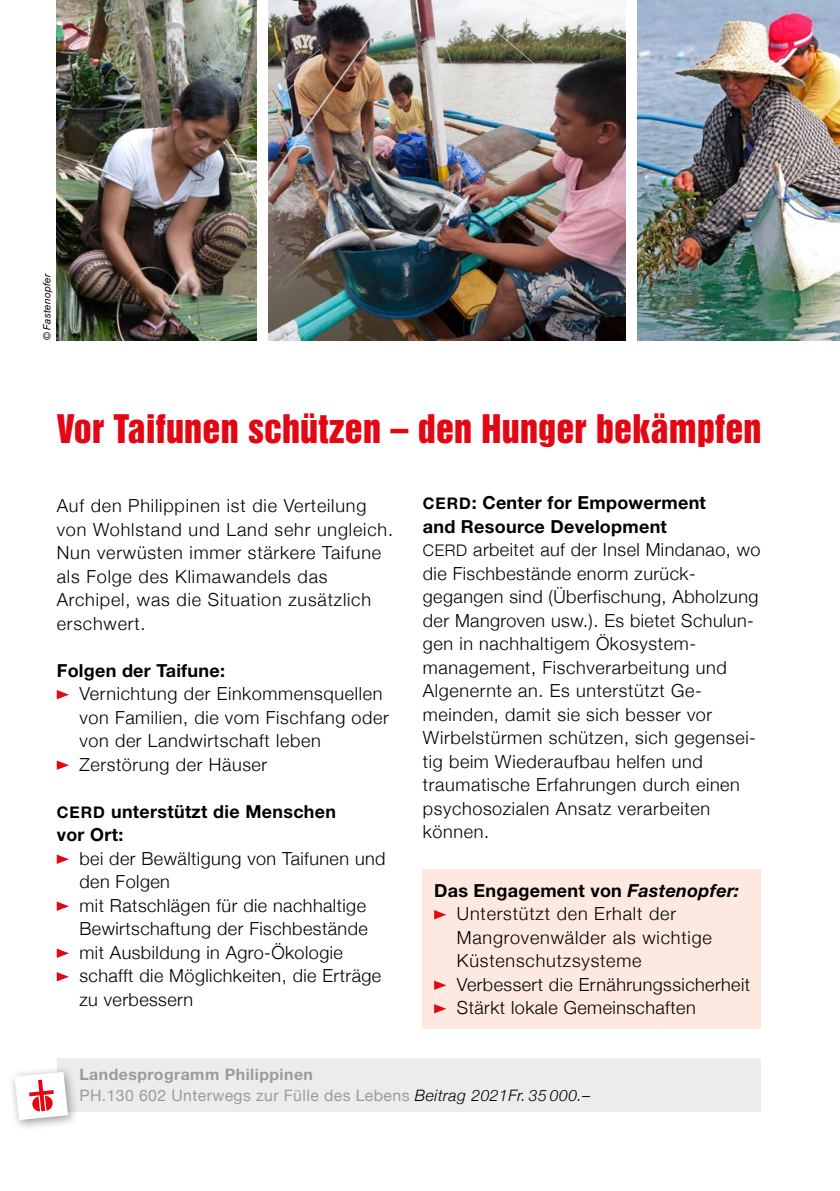
<style>
.page{position:relative;width:840px;height:1191px;background:#fff}
.page>*{position:absolute;margin:0;border:0;box-sizing:border-box;transform-origin:0 0}
.t1{font:36px "Helvetica Inserat LT Std";letter-spacing:.005em;color:#e30613}
.t2{font:300 18px/23.6px "Helvetica Neue";letter-spacing:.035em;color:#000}
.t3{font:700 18px/23.6px "Helvetica Neue";letter-spacing:.02em;color:#000}
.t4{font:15.8px/21px "Helvetica Neue";letter-spacing:.025em;color:#9b9b9a}
.t5{font:italic 10px "Helvetica Neue";letter-spacing:.025em;color:#000}
.s1{font-size:16px}
.s2{font-weight:700;font-size:16px}
.s3{font-weight:700}
.s4{font-weight:700;font-style:italic}
.s5{font-weight:300;font-style:italic;color:#000}
</style>
<div class="page">
<div style="left:422px;top:869px;width:338px;height:160px;background:#fde9df"></div>
<div style="left:57px;top:1057px;width:703px;height:54px;background:#ececec"></div>
<img style="left:268px;top:0;width:357px;height:340px">
<svg style="left:57px;top:690px;width:12px;height:9px"></svg>
<svg style="left:57px;top:760px;width:12px;height:10px"></svg>
<svg style="left:57px;top:854px;width:12px;height:10px"></svg>
<svg style="left:57px;top:901px;width:12px;height:10px"></svg>
<svg style="left:57px;top:948px;width:12px;height:10px"></svg>
<svg style="left:57px;top:972px;width:12px;height:9px"></svg>
<svg style="left:434px;top:910px;width:12px;height:9px"></svg>
<svg style="left:434px;top:980px;width:12px;height:10px"></svg>
<svg style="left:434px;top:1004px;width:12px;height:9px"></svg>
<img style="left:57px;top:0;width:200px;height:340px">
<img style="left:637px;top:0;width:202px;height:340px">
<div style="left:8px;top:1065px;width:71px;height:66px;background:#000;opacity:.4"></div>
<svg style="left:14px;top:1071px;width:54px;height:49px"></svg>
<p class="t5" style="left:41px;top:340px;width:69px;rotate:-90deg">© Fastenopfer</p>
<h1 class="t1" style="left:57px;top:407px;width:706px">Vor Taifunen schützen – den Hunger bekämpfen</h1>
<p class="t2" style="left:57px;top:493px;width:337px">Auf den Philippinen ist die Verteilung von Wohlstand und Land sehr ungleich.<br>Nun verwüsten immer stärkere Taifune als Folge des Klimawandels das<br>Archipel, was die Situation zusätzlich erschwert.</p>
<p class="t3" style="left:57px;top:658px;width:170px">Folgen der Taifune:</p>
<p class="t2" style="left:79px;top:681px;width:311px">Vernichtung der Einkommensquellen von Familien, die vom Fischfang oder von der Landwirtschaft leben<br>Zerstörung der Häuser</p>
<p class="t3" style="left:57px;top:799px;width:280px"><span class="s1">CERD</span> unterstützt die Menschen vor Ort:</p>
<p class="t2" style="left:79px;top:845px;width:307px">bei der Bewältigung von Taifunen und den Folgen<br>mit Ratschlägen für die nachhaltige<br>Bewirtschaftung der Fischbestände mit Ausbildung in Agro-Ökologie schafft die Möglichkeiten, die Erträge zu verbessern</p>
<p class="t2" style="left:422px;top:490px;width:339px"><span class="s2">CERD</span><span class="s3">: Center for Empowerment<br>and Resource Development<br></span><span class="s1">CERD</span> arbeitet auf der Insel Mindanao, wo die Fischbestände enorm zurück&shy;gegangen sind (Überfischung, Abholzung der Mangroven usw.). Es bietet Schulun&shy;gen in nachhaltigem Ökosystem&shy;management, Fischverarbeitung und Algenernte an. Es unterstützt Ge&shy;meinden, damit sie sich besser vor Wirbelstürmen schützen, sich gegensei&shy;tig beim Wiederaufbau helfen und traumatische Erfahrungen durch einen psychosozialen Ansatz verarbeiten können.</p>
<p class="t2" style="left:456px;top:877px;width:295px;text-indent:-23px"><span class="s3">Das Engagement von</span> <span class="s4">Fastenopfer:<br></span>Unterstützt den Erhalt der<br>Mangrovenwälder als wichtige<br>Küstenschutzsysteme<br>Verbessert die Ernährungssicherheit<br>Stärkt lokale Gemeinschaften</p>
<p class="t4" style="left:79px;top:1064px;width:512px"><span class="s3">Landesprogramm Philippinen<br></span>PH.130 602 Unterwegs zur Fülle des Lebens <span class="s5">Beitrag 2021Fr. 35 000.–</span></p>
</div>
